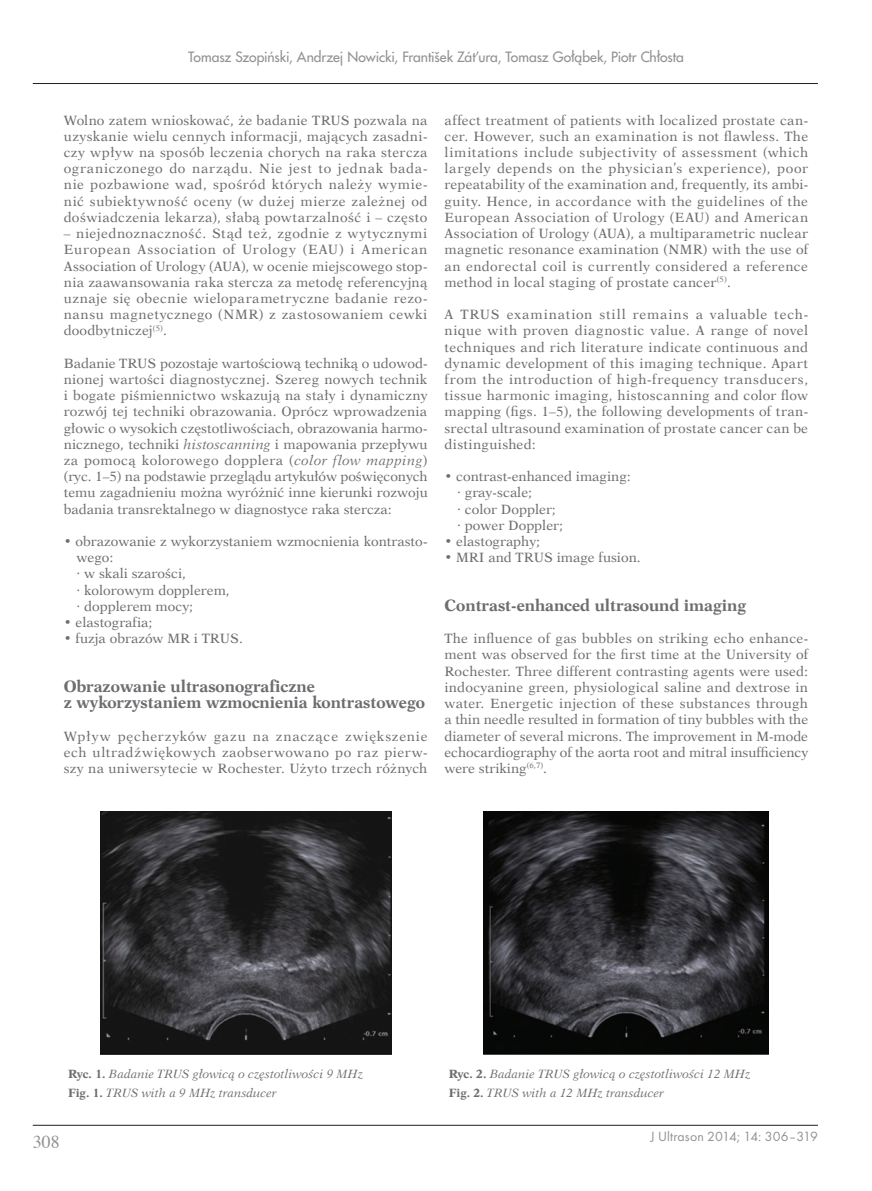
<style>
.page{position:relative;width:872px;height:1191px;background:#fff}
.page>*{position:absolute;margin:0;border:0;box-sizing:border-box;transform-origin:0 0}
.t1{font:18px "Times";color:#909193}
.t2{font:700 16.5px/16.2px "Dutch 823 EU";color:#6c6d70}
.t3{font:13.8px "Futura Regular PL";letter-spacing:-.005em;color:#909193}
.t4{font:13.8px "Pfutura";color:#909193}
.t5{font:13.5px/16.2px "Dutch 823 EU";color:#6c6d70;text-align:justify}
.t6{font:italic 12px/18.6px "Dutch 823 EU";color:#6c6d70}
.s1{font-style:italic}
.s2{font-weight:700}
.s3{font-weight:700;font-style:normal}
</style>
<div class="page">
<hr style="left:33px;top:1125px;width:785px;height:1px;background:#231f20">
<hr style="left:33px;top:83px;width:785px;height:1px;background:#231f20">
<img style="left:100px;top:812px;width:291px;height:242px">
<img style="left:484px;top:812px;width:285px;height:242px">
<p class="t3" style="left:188px;top:48px;width:497px">Tomasz Szopiƒski, Andrzej Nowicki, František Zát’ura, Tomasz Gołàbek, Piotr Chłosta</p>
<p class="t5" style="left:64px;top:112px;width:365px">Wolno zatem wnioskować, że badanie TRUS pozwala na uzyskanie wielu cennych informacji, mających zasadni&shy;czy wpływ na sposób leczenia chorych na raka stercza ograniczonego do narządu. Nie jest to jednak bada&shy;nie pozbawione wad, spośród których należy wymie&shy;nić subiektywność oceny (w dużej mierze zależnej od doświadczenia lekarza), słabą powtarzalność i – często</p>
<p class="t5" style="left:64px;top:225px;width:365px">– niejednoznaczność. Stąd też, zgodnie z wytycznymi European Association of Urology (EAU) i American Association of Urology (AUA), w ocenie miejscowego stop&shy;nia zaawansowania raka stercza za metodę referencyjną uznaje się obecnie wieloparametryczne badanie rezo&shy;nansu magnetycznego (NMR) z zastosowaniem cewki doodbytniczej<sup>(5)</sup>.</p>
<p class="t5" style="left:64px;top:355px;width:365px">Badanie TRUS pozostaje wartościową techniką o udowod&shy;nionej wartości diagnostycznej. Szereg nowych technik i bogate piśmiennictwo wskazują na stały i dynamiczny rozwój tej techniki obrazowania. Oprócz wprowadzenia głowic o wysokich częstotliwościach, obrazowania harmo&shy;nicznego, techniki <span class="s1">histoscanning</span> i mapowania przepływu za pomocą kolorowego dopplera (<span class="s1">color flow mapping</span>) (ryc. 1–5) na podstawie przeglądu artykułów poświęconych temu zagadnieniu można wyróżnić inne kierunki rozwoju badania transrektalnego w diagnostyce raka stercza:</p>
<p class="t5" style="left:77px;top:533px;width:352px;text-align:left;text-indent:-13px"><span class="s2">•</span> obrazowanie z wykorzystaniem wzmocnienia kontrasto&shy;wego:<br>· w skali szarości,<br>· kolorowym dopplerem,<br>· dopplerem mocy;</p>
<p class="t5" style="left:64px;top:614px;width:90px"><span class="s2">•</span> elastografia;</p>
<p class="t5" style="left:64px;top:630px;width:181px"><span class="s2">•</span> fuzja obrazów MR i TRUS.</p>
<p class="t2" style="left:64px;top:678px;width:363px">Obrazowanie ultrasonograficzne<br>z wykorzystaniem wzmocnienia kontrastowego</p>
<p class="t5" style="left:64px;top:728px;width:365px">Wpływ pęcherzyków gazu na znaczące zwiększenie ech ultradźwiękowych zaobserwowano po raz pierw&shy;szy na uniwersytecie w Rochester. Użyto trzech różnych</p>
<p class="t5" style="left:444px;top:112px;width:365px">affect treatment of patients with localized prostate can&shy;cer. However, such an examination is not flawless. The limitations include subjectivity of assessment (which largely depends on the physician’s experience), poor repeatability of the examination and, frequently, its ambi&shy;guity. Hence, in accordance with the guidelines of the European Association of Urology (EAU) and American Association of Urology (AUA), a multiparametric nuclear magnetic resonance examination (NMR) with the use of an endorectal coil is currently considered a reference method in local staging of prostate cancer<sup>(5)</sup>.</p>
<p class="t5" style="left:444px;top:306px;width:365px">A TRUS examination still remains a valuable tech&shy;nique with proven diagnostic value. A range of novel techniques and rich literature indicate continuous and dynamic development of this imaging technique. Apart from the introduction of high-frequency transducers, tissue harmonic imaging, histoscanning and color flow mapping (figs. 1–5), the following developments of tran&shy;srectal ultrasound examination of prostate cancer can be distinguished:</p>
<p class="t5" style="left:457px;top:468px;width:175px;text-align:left;text-indent:-13px"><span class="s2">•</span> contrast-enhanced imaging: · gray-scale;<br>· color Doppler;<br>· power Doppler;</p>
<p class="t5" style="left:444px;top:533px;width:97px"><span class="s2">•</span> elastography;</p>
<p class="t5" style="left:444px;top:549px;width:198px"><span class="s2">•</span> MRI and TRUS image fusion.</p>
<p class="t2" style="left:444px;top:597px;width:303px">Contrast-enhanced ultrasound imaging</p>
<p class="t5" style="left:444px;top:630px;width:365px">The influence of gas bubbles on striking echo enhance&shy;ment was observed for the first time at the University of Rochester. Three different contrasting agents were used: indocyanine green, physiological saline and dextrose in water. Energetic injection of these substances through a thin needle resulted in formation of tiny bubbles with the diameter of several microns. The improvement in M-mode echocardiography of the aorta root and mitral insufficiency were striking<sup>(6,7)</sup>.</p>
<p class="t6" style="left:68px;top:1065px;width:296px"><span class="s3">Ryc. 1.</span> Badanie TRUS głowicą o częstotliwości 9 MHz<br><span class="s3">Fig. 1.</span> TRUS with a 9 MHz transducer</p>
<p class="t6" style="left:449px;top:1065px;width:303px"><span class="s3">Ryc. 2.</span> Badanie TRUS głowicą o częstotliwości 12 MHz<br><span class="s3">Fig. 2.</span> TRUS with a 12 MHz transducer</p>
<h1 class="t1" style="left:33px;top:1125px;width:28px">308</h1>
<p class="t4" style="left:650px;top:1128px;width:169px">J Ultrason 2014; 14: 306–319</p>
</div>
